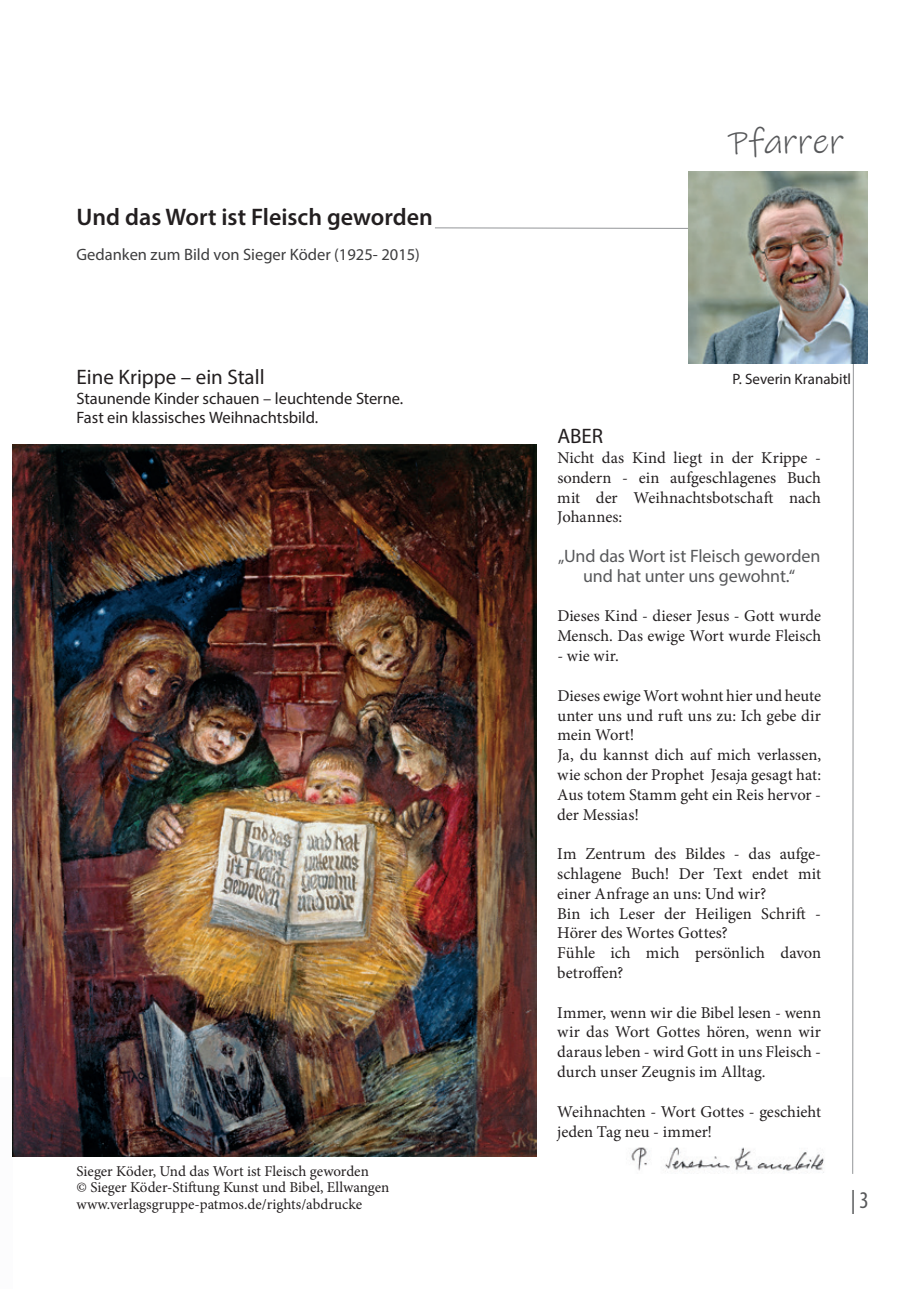
<style>
.page{position:relative;width:919px;height:1289px;background:#fff}
.page>*{position:absolute;margin:0;border:0;box-sizing:border-box;transform-origin:0 0}
.t1{font:36px "Ink Free";color:#57585a}
.t2{font:600 24px "Myriad Pro";color:#231f20}
.t3{font:condensed 24px "Myriad Pro";color:#57585a}
.t4{font:21px "Myriad Pro";color:#231f20}
.t5{font:18px/19.8px "Myriad Pro";letter-spacing:-.01em;color:#57585a;text-align:center}
.t6{font:16.5px/19.8px "Minion Pro";color:#231f20}
.t7{font:16.5px/19.8px "Myriad Pro";letter-spacing:-.005em;color:#231f20}
.t8{font:16.5px "Myriad Pro";color:#3e3e3f}
.t9{font:15px/16.5px "Minion Pro";color:#231f20}
.t10{font:15px "Myriad Pro";color:#231f20}
</style>
<div class="page">
<svg style="left:434px;top:227px;width:420px;height:947px"></svg>
<img style="left:689px;top:172px;width:178px;height:192px">
<img style="left:576px;top:1140px;width:258px;height:34px">
<img style="left:13px;top:444px;width:523px;height:712px">
<h2 class="t2" style="left:77px;top:202px;width:358px">Und das Wort ist Fleisch geworden</h2>
<p class="t8" style="left:76px;top:244px;width:345px">Gedanken zum Bild von Sieger Köder (1925- 2015)</p>
<p class="t4" style="left:77px;top:364px;width:189px">Eine Krippe – ein Stall</p>
<p class="t7" style="left:77px;top:388px;width:328px">Staunende Kinder schauen – leuchtende Sterne.<br>Fast ein klassisches Weihnachtsbild.</p>
<p class="t9" style="left:77px;top:1162px;width:314px">Sieger Köder, Und das Wort ist Fleisch geworden<br>© Sieger Köder-Stiftung Kunst und Bibel, Ellwangen www.verlagsgruppe-patmos.de/rights/abdrucke</p>
<h1 class="t1" style="left:728px;top:118px;width:117px">Pfarrer</h1>
<p class="t10" style="left:732px;top:369px;width:120px">P. Severin Kranabitl</p>
<p class="t4" style="left:557px;top:423px;width:47px">ABER</p>
<p class="t6" style="left:557px;top:448px;width:265px;text-align:justify">Nicht das Kind liegt in der Krippe - sondern - ein aufgeschlagenes Buch mit der Weihnachtsbotschaft nach Johannes:</p>
<p class="t5" style="left:558px;top:546px;width:264px">„Und das Wort ist Fleisch geworden und hat unter uns gewohnt.“</p>
<p class="t6" style="left:557px;top:606px;width:265px">Dieses Kind - dieser Jesus - Gott wurde<br>Mensch. Das ewige Wort wurde Fleisch</p>
<p class="t6" style="left:557px;top:646px;width:63px">- wie wir.</p>
<p class="t6" style="left:557px;top:685px;width:265px">Dieses ewige Wort wohnt hier und heute unter uns und ruft uns zu: Ich gebe dir mein Wort!<br>Ja, du kannst dich auf mich verlassen, wie schon der Prophet Jesaja gesagt hat:<br>Aus totem Stamm geht ein Reis hervor - der Messias!</p>
<p class="t6" style="left:557px;top:844px;width:265px">Im Zentrum des Bildes - das aufge&shy;schlagene Buch! Der Text endet mit einer Anfrage an uns: Und wir?<br>Bin ich Leser der Heiligen Schrift -<br>Hörer des Wortes Gottes?<br>Fühle ich mich persönlich davon betroffen?</p>
<p class="t6" style="left:557px;top:1002px;width:265px;text-align:justify">Immer, wenn wir die Bibel lesen - wenn wir das Wort Gottes hören, wenn wir daraus leben - wird Gott in uns Fleisch - durch unser Zeugnis im Alltag.</p>
<p class="t6" style="left:557px;top:1101px;width:265px">Weihnachten - Wort Gottes - geschieht jeden Tag neu - immer!</p>
<h2 class="t3" style="left:850px;top:1185px;width:19px">| 3</h2>
</div>
